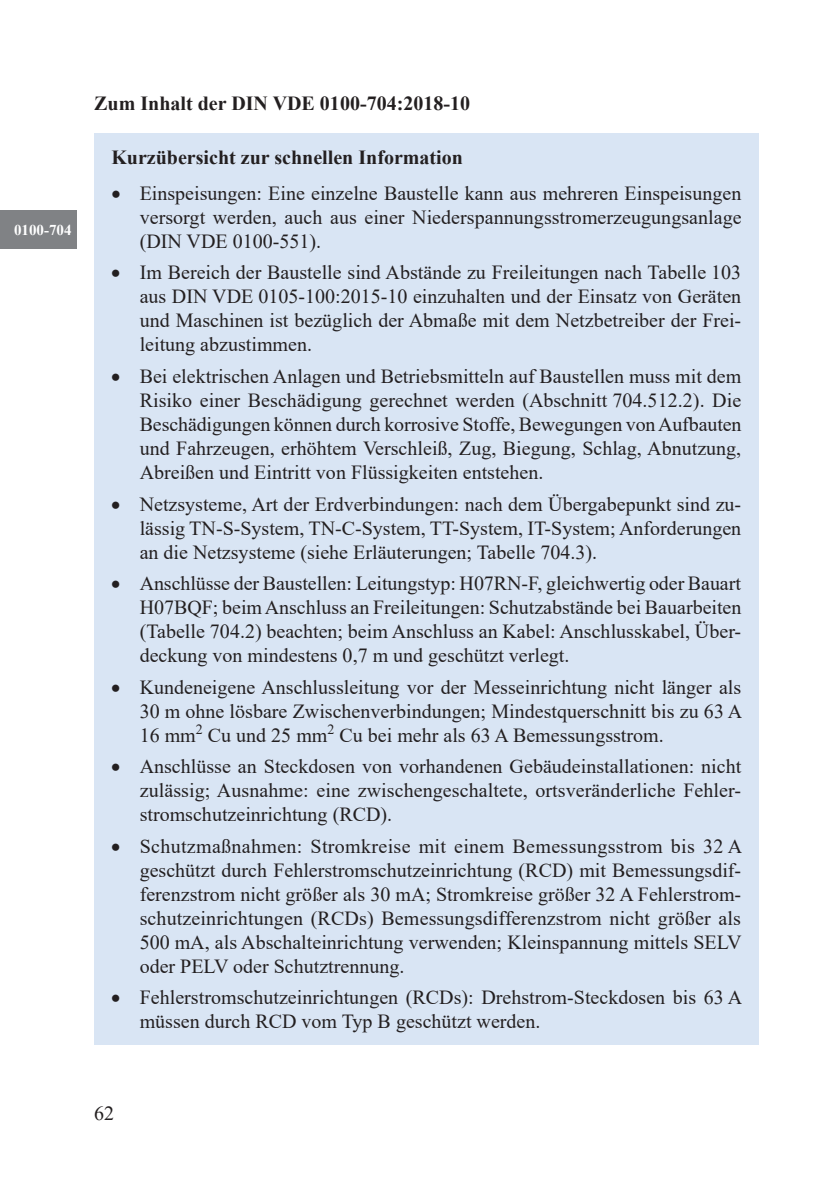
<style>
.page{position:relative;width:840px;height:1191px;background:#fff}
.page>*{position:absolute;margin:0;border:0;box-sizing:border-box;transform-origin:0 0}
.t1{font:20px/24px "Times New Roman";color:#231f20;text-align:justify}
.t2{font:700 20px "Times New Roman";color:#231f20}
.t3{font:700 15px "Times New Roman";color:#fff}
</style>
<div class="page">
<div style="left:0;top:210px;width:77px;height:39px;background:#808285"></div>
<div style="left:94px;top:133px;width:664px;height:912px;background:#d9e5f4"></div>
<p class="t3" style="left:14px;top:219px;width:59px">0100-704</p>
<p class="t2" style="left:94px;top:89px;width:377px">Zum Inhalt der DIN VDE 0100-704:2018-10</p>
<p class="t2" style="left:111px;top:143px;width:353px">Kurzübersicht zur schnellen Information</p>
<p class="t1" style="left:140px;top:180px;width:603px;text-indent:-28px">• Einspeisungen: Eine einzelne Baustelle kann aus mehreren Einspeisungen versorgt werden, auch aus einer Niederspannungsstromerzeugungsanlage (DIN VDE 0100-551).</p>
<p class="t1" style="left:140px;top:260px;width:602px;text-indent:-28px">• Im Bereich der Baustelle sind Abstände zu Freileitungen nach Tabelle 103 aus DIN VDE 0105-100:2015-10 einzuhalten und der Einsatz von Geräten und Maschinen ist bezüglich der Abmaße mit dem Netzbetreiber der Frei&shy;leitung abzustimmen.</p>
<p class="t1" style="left:140px;top:363px;width:603px;text-indent:-28px">• Bei elektrischen Anlagen und Betriebsmitteln auf Baustellen muss mit dem Risiko einer Beschädigung gerechnet werden (Abschnitt 704.512.2). Die Beschädigungen können durch korrosive Stoffe, Bewegungen von Aufbauten und Fahrzeugen, erhöhtem Verschleiß, Zug, Biegung, Schlag, Abnutzung, Abreißen und Eintritt von Flüssigkeiten entstehen.</p>
<p class="t1" style="left:140px;top:491px;width:602px;text-indent:-28px">• Netzsysteme, Art der Erdverbindungen: nach dem Übergabepunkt sind zu&shy;lässig TN-S-System, TN-C-System, TT-System, IT-System; Anforderungen an die Netzsysteme (siehe Erläuterungen; Tabelle 704.3).</p>
<p class="t1" style="left:140px;top:570px;width:603px;text-indent:-28px">• Anschlüsse der Baustellen: Leitungstyp: H07RN-F, gleichwertig oder Bauart H07BQF; beim Anschluss an Freileitungen: Schutzabstände bei Bauarbeiten (Tabelle 704.2) beachten; beim Anschluss an Kabel: Anschlusskabel, Über&shy;deckung von mindestens 0,7 m und geschützt verlegt.</p>
<p class="t1" style="left:140px;top:674px;width:604px;text-indent:-28px">• Kundeneigene Anschlussleitung vor der Messeinrichtung nicht länger als 30 m ohne lösbare Zwischenverbindungen; Mindestquerschnitt bis zu 63 A 16 mm<sup>2</sup> Cu und 25 mm<sup>2</sup> Cu bei mehr als 63 A Bemessungsstrom.</p>
<p class="t1" style="left:140px;top:753px;width:602px;text-indent:-28px">• Anschlüsse an Steckdosen von vorhandenen Gebäudeinstallationen: nicht zulässig; Ausnahme: eine zwischengeschaltete, ortsveränderliche Fehler&shy;stromschutzeinrichtung (RCD).</p>
<p class="t1" style="left:140px;top:833px;width:604px;text-indent:-28px">• Schutzmaßnahmen: Stromkreise mit einem Bemessungsstrom bis 32 A geschützt durch Fehlerstromschutzeinrichtung (RCD) mit Bemessungsdif&shy;ferenzstrom nicht größer als 30 mA; Stromkreise größer 32 A Fehlerstrom&shy;schutzeinrichtungen (RCDs) Bemessungsdifferenzstrom nicht größer als 500 mA, als Abschalteinrichtung verwenden; Kleinspannung mittels SELV oder PELV oder Schutztrennung.</p>
<p class="t1" style="left:140px;top:984px;width:604px;text-indent:-28px">• Fehlerstromschutzeinrichtungen (RCDs): Drehstrom-Steckdosen bis 63 A müssen durch RCD vom Typ B geschützt werden.</p>
<p class="t1" style="left:94px;top:1100px;width:21px">62</p>
</div>
